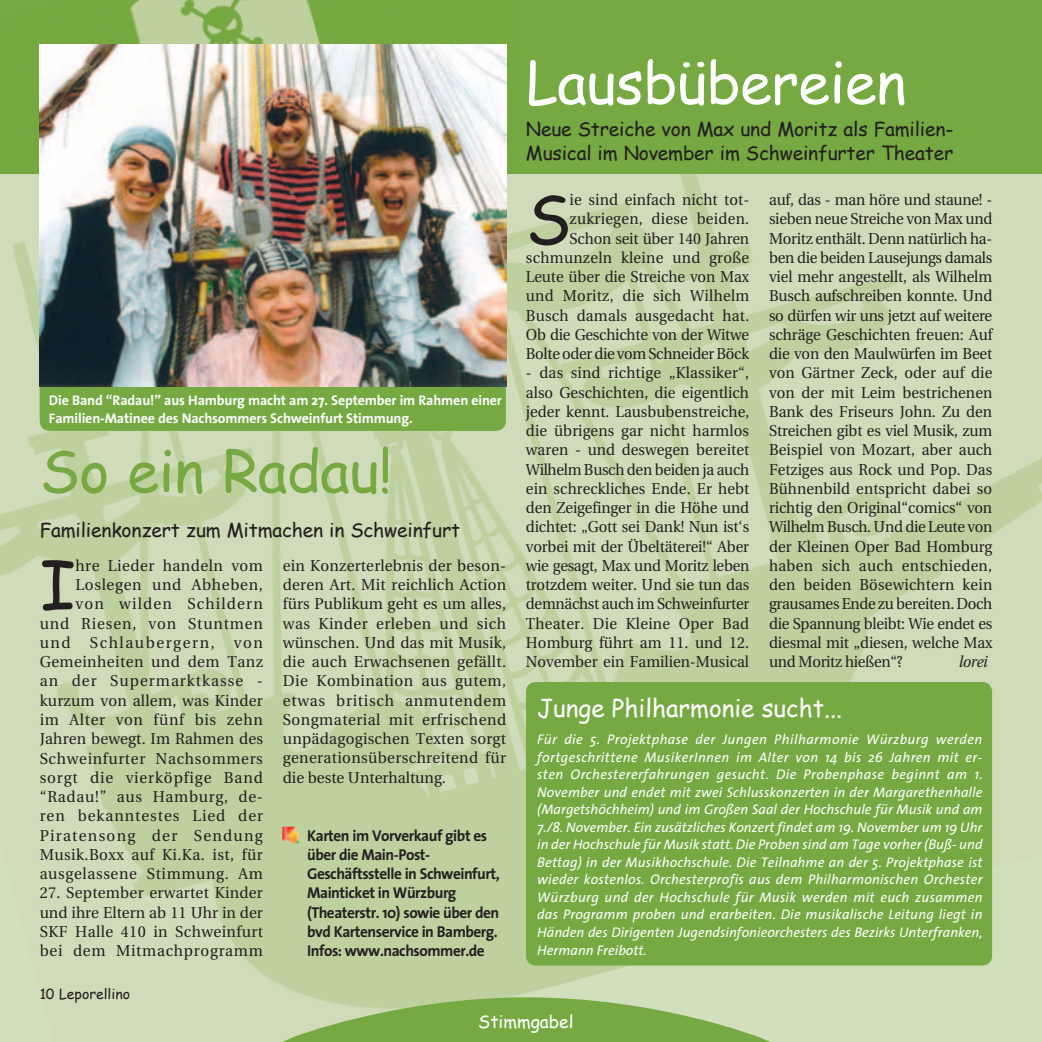
<style>
.page{position:relative;width:1042px;height:1042px;background:#fff}
.page>*{position:absolute;margin:0;border:0;box-sizing:border-box;transform-origin:0 0}
.t1{font:67.55px "Comic Sans MS";color:#231f20}
.t2{font:67.55px "Comic Sans MS";color:#231f20;scale:.96 1}
.t3{font:57.75px "Comic Sans MS";letter-spacing:-.01em;color:#fff}
.t4{font:57.75px "Comic Sans MS";letter-spacing:-.01em;color:#77a942}
.t5{font:24.5px "Comic Sans MS";color:#fff}
.t6{font:19.25px/23.1px "Comic Sans MS";letter-spacing:-.01em;color:#231f20}
.t7{font:17.5px "Comic Sans MS";color:#fff}
.t8{font:15.75px/19.2px "Utopia";letter-spacing:.02em;color:#231f20;text-align:justify;scale:.95 1}
.t9{font:15.75px/19.2px "Utopia";letter-spacing:.02em;color:#231f20;text-align:justify}
.t10{font:15.75px/19.2px "Utopia";letter-spacing:.045em;color:#231f20;text-align:right}
.t11{font:15.75px/19.2px "Utopia";letter-spacing:.02em;color:#231f20;text-align:right;scale:.96 1}
.t12{font:700 15.75px/19.2px "The Sans";letter-spacing:-.03em;color:#231f20}
.t13{font:italic 15.75px "Utopia";letter-spacing:-.02em;color:#231f20;scale:.96 1}
.t14{font:italic 14px/17.5px "The Sans";color:#fff;text-align:justify}
.t15{font:700 14px/18.4px "The Sans";letter-spacing:-.01em;color:#fff}
.t16{font:14px "Comic Sans MS";color:#231f20}
</style>
<div class="page">
<img style="left:0;top:174px;width:1042px;height:868px">
<svg style="left:229px;top:997px;width:601px;height:45px"></svg>
<img style="left:0;top:0;width:516px;height:174px">
<div style="left:516px;top:0;width:526px;height:174px;background:#77a942"></div>
<div style="left:40px;top:358px;width:466px;height:73px;background:#77a942;border-radius:10px"></div>
<div style="left:526px;top:682px;width:466px;height:283px;background:#77a942;border-radius:10px"></div>
<img style="left:40px;top:45px;width:466px;height:341px">
<img style="left:282px;top:827px;width:18px;height:17px">
<p class="t15" style="left:49px;top:390px;width:454px">Die Band “Radau!” aus Hamburg macht am 27. September im Rahmen einer<br>Familien-Matinee des Nachsommers Schweinfurt Stimmung.</p>
<h2 class="t4" style="left:40px;top:428px;width:354px">So ein Radau!</h2>
<p class="t6" style="left:40px;top:518px;width:422px">Familienkonzert zum Mitmachen in Schweinfurt</p>
<p class="t10" style="left:40px;top:556px;width:225px">hre Lieder handeln vom<br>Loslegen und Abheben,<br>von wilden Schildern<br>und Riesen, von Stuntmen und Schlaubergern, von<br>Gemeinheiten und dem Tanz an der Supermarktkasse - kurzum von allem, was Kinder im Alter von fünf bis zehn<br>Jahren bewegt. Im Rahmen des<br>Schweinfurter Nachsommers sorgt die vierköpfige Band “Radau!” aus Hamburg, de&shy;ren bekanntestes Lied der<br>Piratensong der Sendung<br>Musik.Boxx auf Ki.Ka. ist, für ausgelassene Stimmung. Am</p>
<p class="t9" style="left:40px;top:883px;width:225px">27. September erwartet Kinder und ihre Eltern ab 11 Uhr in der SKF Halle 410 in Schweinfurt bei dem Mitmachprogramm</p>
<h1 class="t1" style="left:40px;top:535px;width:37px">I</h1>
<p class="t16" style="left:40px;top:983px;width:92px">10 Leporellino</p>
<p class="t9" style="left:283px;top:556px;width:225px">ein Konzerterlebnis der beson&shy;deren Art. Mit reichlich Action fürs Publikum geht es um alles, was Kinder erleben und sich wünschen. Und das mit Musik, die auch Erwachsenen gefällt.<br>Die Kombination aus gutem, etwas britisch anmutendem Songmaterial mit erfrischend unpädagogischen Texten sorgt generationsüberschreitend für die beste Unterhaltung.</p>
<p class="t12" style="left:307px;top:825px;width:194px">Karten im Vorverkauf gibt es über die Main-Post-<br>Geschäftsstelle in Schweinfurt,<br>Mainticket in Würzburg (Theaterstr. 10) sowie über den bvd Kartenservice in Bamberg.<br>Infos: www.nachsommer.de</p>
<h2 class="t3" style="left:526px;top:40px;width:382px">Lausbübereien</h2>
<p class="t6" style="left:526px;top:117px;width:429px">Neue Streiche von Max und Moritz als Familien-<br>Musical im November im Schweinfurter Theater</p>
<p class="t11" style="left:526px;top:190px;width:234px">ie sind einfach nicht tot&shy;zukriegen, diese beiden.<br>Schon seit über 140 Jahren schmunzeln kleine und große<br>Leute über die Streiche von Max und Moritz, die sich Wilhelm<br>Busch damals ausgedacht hat.<br>Ob die Geschichte von der Witwe<br>Bolte oder die vom Schneider Böck</p>
<p class="t8" style="left:526px;top:364px;width:237px">- das sind richtige „Klassiker“, also Geschichten, die eigentlich jeder kennt. Lausbubenstreiche, die übrigens gar nicht harmlos waren - und deswegen bereitet Wilhelm Busch den beiden ja auch ein schreckliches Ende. Er hebt den Zeigefinger in die Höhe und dichtet: „Gott sei Dank! Nun ist‘s vorbei mit der Übeltäterei!“ Aber wie gesagt, Max und Moritz leben trotzdem weiter. Und sie tun das demnächst auch im Schweinfurter Theater. Die Kleine Oper Bad Homburg führt am 11. und 12.<br>November ein Familien-Musical</p>
<h1 class="t2" style="left:526px;top:169px;width:48px">S</h1>
<p class="t8" style="left:769px;top:190px;width:237px">auf, das - man höre und staune! - sieben neue Streiche von Max und Moritz enthält. Denn natürlich ha&shy;ben die beiden Lausejungs damals viel mehr angestellt, als Wilhelm Busch aufschreiben konnte. Und so dürfen wir uns jetzt auf weitere schräge Geschichten freuen: Auf die von den Maulwürfen im Beet von Gärtner Zeck, oder auf die von der mit Leim bestrichenen Bank des Friseurs John. Zu den Streichen gibt es viel Musik, zum Beispiel von Mozart, aber auch Fetziges aus Rock und Pop. Das Bühnenbild entspricht dabei so richtig den Original“comics“ von Wilhelm Busch. Und die Leute von der Kleinen Oper Bad Homburg haben sich auch entschieden, den beiden Bösewichtern kein grausames Ende zu bereiten. Doch die Spannung bleibt: Wie endet es diesmal mit „diesen, welche Max und Moritz hießen“?</p>
<p class="t13" style="left:958px;top:653px;width:32px">lorei</p>
<h3 class="t5" style="left:537px;top:690px;width:307px">Junge Philharmonie sucht...</h3>
<p class="t14" style="left:537px;top:730px;width:447px">Für die 5. Projektphase der Jungen Philharmonie Würzburg werden fortgeschrittene MusikerInnen im Alter von 14 bis 26 Jahren mit er&shy;sten Orchestererfahrungen gesucht. Die Probenphase beginnt am 1.<br>November und endet mit zwei Schlusskonzerten in der Margarethenhalle (Margetshöchheim) und im Großen Saal der Hochschule für Musik und am 7./8. November. Ein zusätzliches Konzert findet am 19. November um 19 Uhr in der Hochschule für Musik statt. Die Proben sind am Tage vorher (Buß- und Bettag) in der Musikhochschule. Die Teilnahme an der 5. Projektphase ist wieder kostenlos. Orchesterprofis aus dem Philharmonischen Orchester Würzburg und der Hochschule für Musik werden mit euch zusammen das Programm proben und erarbeiten. Die musikalische Leitung liegt in Händen des Dirigenten Jugendsinfonieorchesters des Bezirks Unterfranken, Hermann Freibott.</p>
<p class="t7" style="left:478px;top:1008px;width:97px">Stimmgabel</p>
</div>
